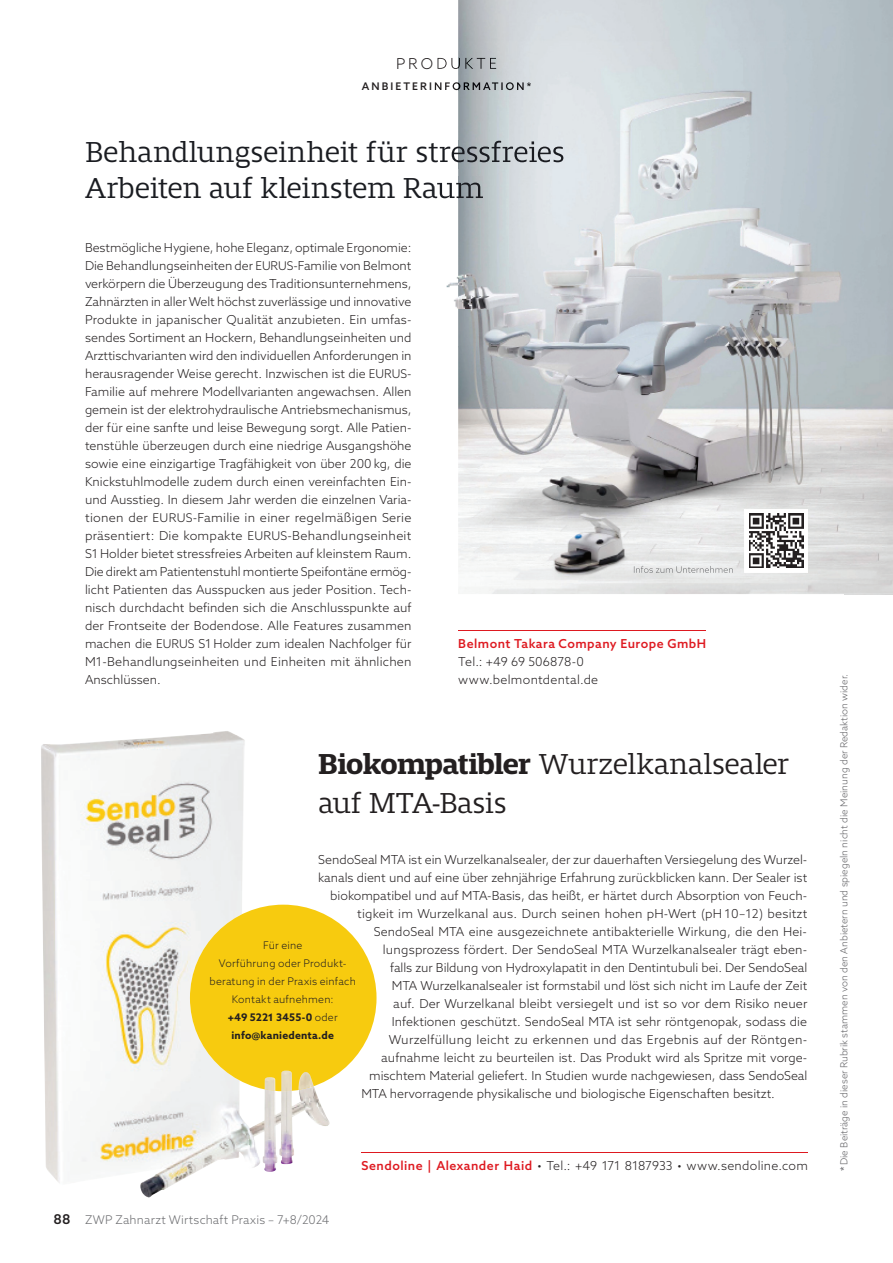
<style>
.page{position:relative;width:893px;height:1263px;background:#fff}
.page>*{position:absolute;margin:0;border:0;box-sizing:border-box;transform-origin:0 0}
.t1{font:300 30px/36px "Mislab Std";letter-spacing:-.01em;color:#1a1c21}
.t2{font:300 30px/39px "Mislab Std";letter-spacing:-.01em;color:#231f20}
.t3{font:500 13.5px "Azo Sans";color:#231f20}
.t4{font:300 12.3px/18px "Azo Sans";color:#231f20;text-align:justify}
.t5{font:300 12.3px/18px "Azo Sans";letter-spacing:.02em;color:#231f20}
.t6{font:300 12.3px "Azo Sans";letter-spacing:.025em;color:#231f20}
.t7{font:500 12.3px "Azo Sans";letter-spacing:.04em;color:#de1920}
.t8{font:300 12px "Azo Sans";letter-spacing:.015em;color:#6c6d70}
.t9{font:300 10.5px/18px "Azo Sans";letter-spacing:.02em;color:#231f20;text-align:center}
.t10{font:300 9.75px "Azo Sans";color:#636366}
.s1{font-size:12px}
.s2{font-weight:700}
.s3{font-weight:500;color:#de1920}
.s4{font-weight:400}
</style>
<div class="page">
<img style="left:41px;top:731px;width:219px;height:466px">
<hr style="left:458px;top:630px;width:248px;height:1px;background:#de1920">
<div style="left:190px;top:905px;width:186px;height:186px;background:#f7cb0f;border-radius:50%"></div>
<hr style="left:361px;top:1152px;width:447px;height:1px;background:#de1920">
<img style="left:435px;top:0;width:458px;height:594px">
<img style="left:744px;top:509px;width:64px;height:64px">
<img style="left:749px;top:514px;width:54px;height:54px">
<img style="left:634px;top:566px;width:99px;height:7px">
<img style="left:435px;top:141px;width:23px;height:27px">
<img style="left:458px;top:141px;width:107px;height:27px">
<img style="left:435px;top:177px;width:23px;height:21px">
<img style="left:458px;top:177px;width:25px;height:21px">
<img style="left:435px;top:82px;width:23px;height:8px">
<img style="left:458px;top:82px;width:73px;height:8px">
<img style="left:435px;top:58px;width:23px;height:11px">
<img style="left:458px;top:58px;width:38px;height:11px">
<img style="left:248px;top:1089px;width:53px;height:79px">
<img style="left:264px;top:1070px;width:50px;height:21px">
<h1 class="t1" style="left:85px;top:134px;width:481px">Behandlungseinheit für stressfreies<br>Arbeiten auf kleinstem Raum</h1>
<p class="t4" style="left:85px;top:239px;width:328px">Bestmögliche Hygiene, hohe Eleganz, optimale Ergonomie:<br>Die Behandlungseinheiten der <span class="s1">EURUS</span>-Familie von Belmont verkörpern die Überzeugung des Traditionsunternehmens, Zahnärzten in aller Welt höchst zuverlässige und innovative Produkte in japanischer Qualität anzubieten. Ein umfas&shy;sendes Sortiment an Hockern, Behandlungseinheiten und Arzttischvarianten wird den individuellen Anforderungen in herausragender Weise gerecht. Inzwischen ist die <span class="s1">EURUS</span>-Familie auf mehrere Modellvarianten angewachsen. Allen gemein ist der elektrohydraulische Antriebsmechanismus, der für eine sanfte und leise Bewegung sorgt. Alle Patien&shy;tenstühle überzeugen durch eine niedrige Ausgangshöhe sowie eine einzigartige Tragfähigkeit von über 200 kg, die Knickstuhlmodelle zudem durch einen vereinfachten Ein&shy;und Ausstieg. In diesem Jahr werden die einzelnen Varia&shy;tionen der <span class="s1">EURUS</span>-Familie in einer regelmäßigen Serie präsentiert: Die kompakte <span class="s1">EURUS</span>-Behandlungseinheit S1 Holder bietet stressfreies Arbeiten auf kleinstem Raum.<br>Die direkt am Patientenstuhl montierte Speifontäne ermög&shy;licht Patienten das Ausspucken aus jeder Position. Tech&shy;nisch durchdacht befinden sich die Anschlusspunkte auf der Frontseite der Bodendose. Alle Features zusammen machen die <span class="s1">EURUS</span> S1 Holder zum idealen Nachfolger für M1-Behandlungseinheiten und Einheiten mit ähnlichen Anschlüssen.</p>
<p class="t7" style="left:458px;top:636px;width:249px">Belmont Takara Company Europe GmbH</p>
<p class="t5" style="left:458px;top:653px;width:141px">Tel.: +49 69 506878-0 www.belmontdental.de</p>
<h1 class="t2" style="left:318px;top:745px;width:473px"><span class="s2">Biokompatibler</span> Wurzelkanalsealer auf MTA-Basis</h1>
<p class="t4" style="left:318px;top:851px;width:491px">SendoSeal MTA ist ein Wurzelkanalsealer, der zur dauerhaften Versiegelung des Wurzel-</p>
<p class="t4" style="left:318px;top:869px;width:491px">kanals dient und auf eine über zehnjährige Erfahrung zurückblicken kann. Der Sealer ist</p>
<p class="t4" style="left:330px;top:887px;width:478px">biokompatibel und auf MTA-Basis, das heißt, er härtet durch Absorption von Feuch-</p>
<p class="t4" style="left:357px;top:905px;width:452px">tigkeit im Wurzelkanal aus. Durch seinen hohen pH-Wert (pH 10–12) besitzt</p>
<p class="t4" style="left:374px;top:923px;width:435px">SendoSeal MTA eine ausgezeichnete antibakterielle Wirkung, die den Hei-</p>
<p class="t4" style="left:383px;top:941px;width:426px">lungsprozess fördert. Der SendoSeal MTA Wurzelkanalsealer trägt eben -</p>
<p class="t4" style="left:390px;top:959px;width:419px">falls zur Bildung von Hydroxylapatit in den Dentintubuli bei. Der SendoSeal</p>
<p class="t4" style="left:392px;top:977px;width:417px">MTA Wurzelkanalsealer ist formstabil und löst sich nicht im Laufe der Zeit</p>
<p class="t4" style="left:393px;top:995px;width:416px">auf. Der Wurzelkanal bleibt versiegelt und ist so vor dem Risiko neuer</p>
<p class="t4" style="left:392px;top:1013px;width:417px">Infektionen geschützt. SendoSeal MTA ist sehr röntgenopak, sodass die</p>
<p class="t6" style="left:389px;top:1032px;width:420px">Wurzelfüllung leicht zu erkennen und das Ergebnis auf der Röntgen -</p>
<p class="t4" style="left:381px;top:1049px;width:427px">aufnahme leicht zu beurteilen ist. Das Produkt wird als Spritze mit vorge-</p>
<p class="t4" style="left:369px;top:1067px;width:440px">mischtem Material geliefert. In Studien wurde nachgewiesen, dass SendoSeal</p>
<p class="t4" style="left:361px;top:1085px;width:415px">MTA hervorragende physikalische und biologische Eigenschaften besitzt.</p>
<p class="t9" style="left:210px;top:936px;width:148px">Für eine<br>Vorführung oder Produkt&shy;beratung in der Praxis einfach<br>Kontakt aufnehmen:<br><span class="s2">+49 5221 3455-0</span> oder <span class="s2">info@kaniedenta.de</span></p>
<p class="t3" style="left:54px;top:1210px;width:18px">88</p>
<p class="t8" style="left:85px;top:1212px;width:246px">ZWP Zahnarzt Wirtschaft Praxis – 7+8/2024</p>
<p class="t5" style="left:361px;top:1157px;width:448px"><span class="s3">Sendoline | Alexander Haid</span> • Tel.: +49 171 8187933 • www.sendoline.com</p>
<p class="t10" style="left:838px;top:1171px;width:499px;rotate:-90deg"><span class="s4">*</span> Die Beiträge in dieser Rubrik stammen von den Anbietern und spiegeln nicht die Meinung der Redaktion wider.</p>
</div>
